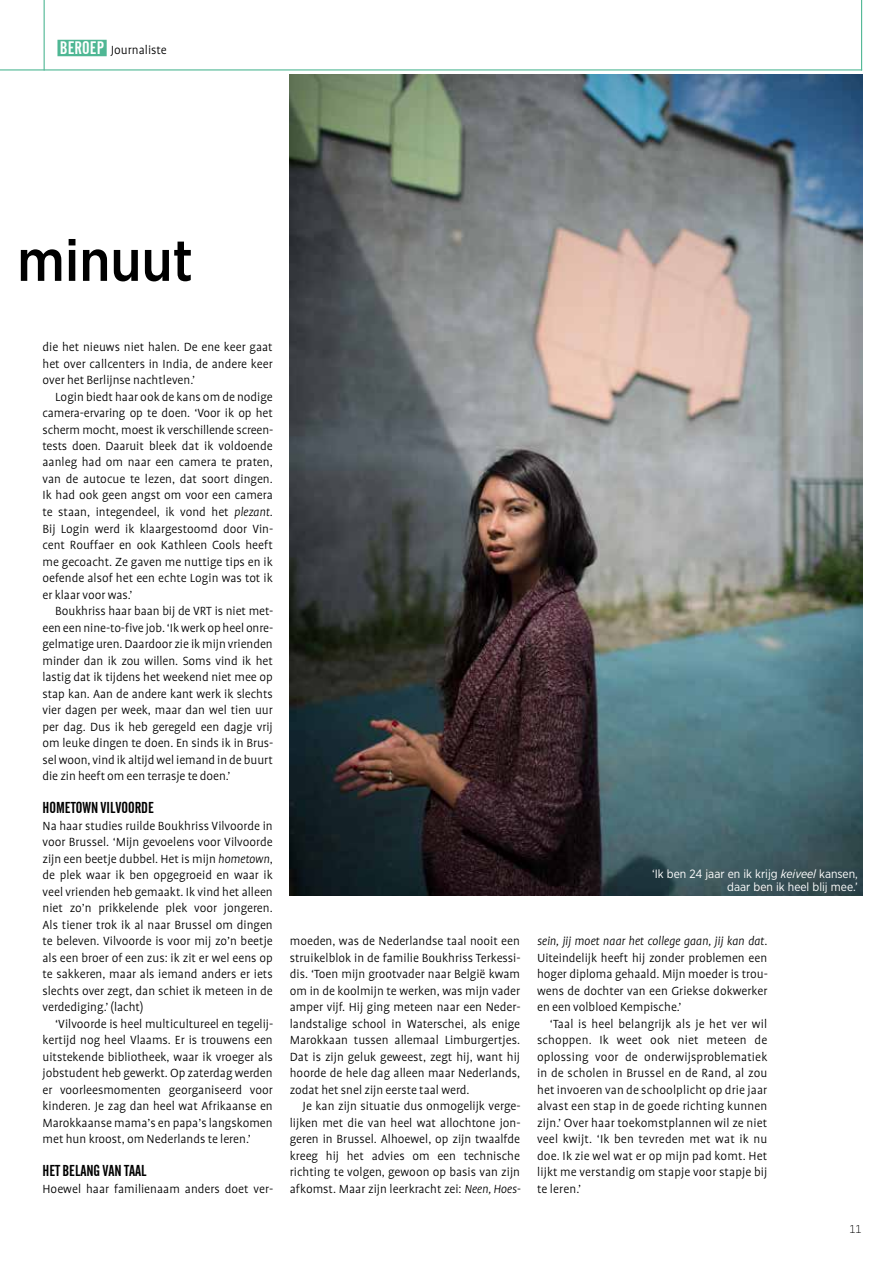
<style>
.page{position:relative;width:893px;height:1263px;background:#fff}
.page>*{position:absolute;margin:0;border:0;box-sizing:border-box;transform-origin:0 0}
.t1{font:500 58.35px "Gotham Narrow";color:#000}
.t2{font:15.75px "Alternate Gothic No 2 BT";color:#000}
.t3{font:300 13.5px/16.5px "Profile";color:#000;text-align:justify}
.t4{font:12px/13.5px "Gotham Narrow";color:#fff;text-align:right}
.t5{font:300 11.25px "Gotham Narrow";color:#000}
.s1{font-family:"Alternate Gothic No 2 BT";font-weight:400;font-size:18px;color:#fff}
.s2{font-style:italic}
</style>
<div class="page">
<img style="left:290px;top:75px;width:572px;height:821px">
<div style="left:57px;top:40px;width:50px;height:16px;background:#4fb794"></div>
<hr style="left:0;top:69px;width:862px;height:2px;background:#4fb794">
<hr style="left:44px;top:0;width:1px;height:71px;background:#4fb794">
<hr style="left:861px;top:0;width:1px;height:71px;background:#4fb794">
<p class="t3" style="left:60px;top:42px;width:108px"><span class="s1">BEROEP</span> Journaliste</p>
<h1 class="t1" style="left:17px;top:223px;width:177px">minuut</h1>
<p class="t3" style="left:43px;top:339px;width:232px">die het nieuws niet halen. De ene keer gaat het over callcenters in India, de andere keer over het Berlijnse nachtleven.’</p>
<p class="t3" style="left:43px;top:388px;width:232px;text-indent:13px">Login biedt haar ook de kans om de nodige camera-ervaring op te doen. ‘Voor ik op het scherm mocht, moest ik verschillende screen&shy;tests doen. Daaruit bleek dat ik voldoende aanleg had om naar een camera te praten, van de autocue te lezen, dat soort dingen.<br>Ik had ook geen angst om voor een camera te staan, integendeel, ik vond het <span class="s2">plezant</span>.<br>Bij Login werd ik klaargestoomd door Vin&shy;cent Rouffaer en ook Kathleen Cools heeft me gecoacht. Ze gaven me nuttige tips en ik oefende alsof het een echte Login was tot ik er klaar voor was.’</p>
<p class="t3" style="left:43px;top:603px;width:232px;text-indent:13px">Boukhriss haar baan bij de VRT is niet met&shy;een een nine-to-five job. ‘Ik werk op heel onre&shy;gelmatige uren. Daardoor zie ik mijn vrienden minder dan ik zou willen. Soms vind ik het lastig dat ik tijdens het weekend niet mee op stap kan. Aan de andere kant werk ik slechts vier dagen per week, maar dan wel tien uur per dag. Dus ik heb geregeld een dagje vrij om leuke dingen te doen. En sinds ik in Brus&shy;sel woon, vind ik altijd wel iemand in de buurt die zin heeft om een terrasje te doen.’</p>
<p class="t2" style="left:43px;top:799px;width:113px">HOMETOWN VILVOORDE</p>
<p class="t3" style="left:43px;top:817px;width:232px">Na haar studies ruilde Boukhriss Vilvoorde in voor Brussel. ‘Mijn gevoelens voor Vilvoorde zijn een beetje dubbel. Het is mijn <span class="s2">hometown</span>, de plek waar ik ben opgegroeid en waar ik veel vrienden heb gemaakt. Ik vind het alleen niet zo’n prikkelende plek voor jongeren.<br>Als tiener trok ik al naar Brussel om dingen te beleven. Vilvoorde is voor mij zo’n beetje als een broer of een zus: ik zit er wel eens op te sakkeren, maar als iemand anders er iets slechts over zegt, dan schiet ik meteen in de verdediging.’ (lacht)</p>
<p class="t3" style="left:43px;top:1015px;width:232px;text-indent:13px">‘Vilvoorde is heel multicultureel en tegelij&shy;kertijd nog heel Vlaams. Er is trouwens een uitstekende bibliotheek, waar ik vroeger als jobstudent heb gewerkt. Op zaterdag werden er voorleesmomenten georganiseerd voor kinderen. Je zag dan heel wat Afrikaanse en Marokkaanse mama’s en papa’s langskomen met hun kroost, om Nederlands te leren.’</p>
<p class="t2" style="left:43px;top:1162px;width:106px">HET BELANG VAN TAAL</p>
<p class="t3" style="left:43px;top:1180px;width:232px">Hoewel haar familienaam anders doet ver-</p>
<p class="t4" style="left:652px;top:867px;width:207px">‘Ik ben 24 jaar en ik krijg <span class="s2">keiveel</span> kansen, daar ben ik heel blij mee.’</p>
<p class="t3" style="left:290px;top:933px;width:232px">moeden, was de Nederlandse taal nooit een struikelblok in de familie Boukhriss Terkessi&shy;dis. ‘Toen mijn grootvader naar België kwam om in de koolmijn te werken, was mijn vader amper vijf. Hij ging meteen naar een Neder&shy;landstalige school in Waterschei, als enige Marokkaan tussen allemaal Limburgertjes.<br>Dat is zijn geluk geweest, zegt hij, want hij hoorde de hele dag alleen maar Nederlands, zodat het snel zijn eerste taal werd.</p>
<p class="t3" style="left:290px;top:1098px;width:232px;text-indent:13px">Je kan zijn situatie dus onmogelijk verge&shy;lijken met die van heel wat allochtone jon&shy;geren in Brussel. Alhoewel, op zijn twaalfde kreeg hij het advies om een technische richting te volgen, gewoon op basis van zijn afkomst. Maar zijn leerkracht zei: <span class="s2">Neen, Hoes-</span></p>
<p class="t3" style="left:537px;top:933px;width:232px"><span class="s2">sein, jij moet naar het college gaan, jij kan dat</span>.<br>Uiteindelijk heeft hij zonder problemen een hoger diploma gehaald. Mijn moeder is trou&shy;wens de dochter van een Griekse dokwerker en een volbloed Kempische.’</p>
<p class="t3" style="left:537px;top:1015px;width:232px;text-indent:13px">‘Taal is heel belangrijk als je het ver wil schoppen. Ik weet ook niet meteen de oplossing voor de onderwijsproblematiek in de scholen in Brussel en de Rand, al zou het invoeren van de schoolplicht op drie jaar alvast een stap in de goede richting kunnen zijn.’ Over haar toekomstplannen wil ze niet veel kwijt. ‘Ik ben tevreden met wat ik nu doe. Ik zie wel wat er op mijn pad komt. Het lijkt me verstandig om stapje voor stapje bij te leren.’</p>
<p class="t5" style="left:850px;top:1222px;width:13px">11</p>
</div>
